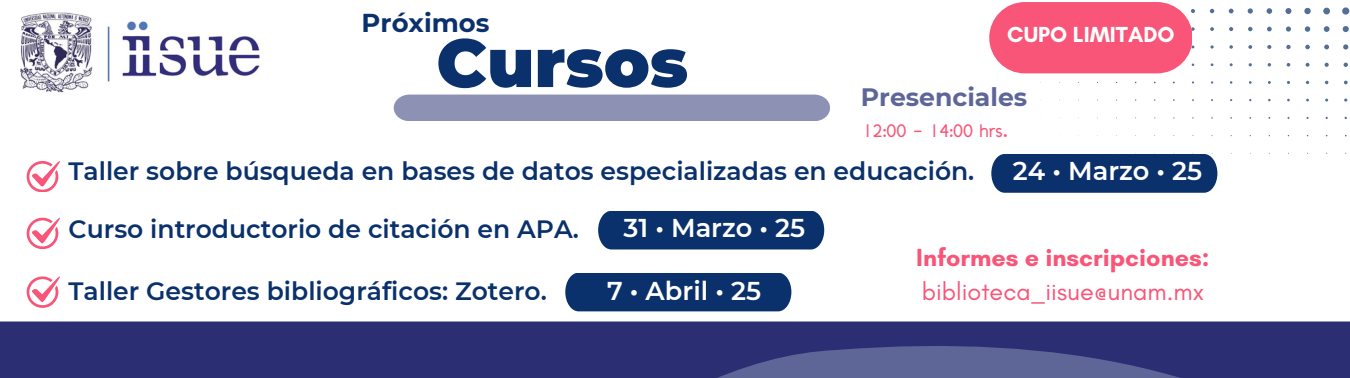
<style>
.page{position:relative;width:1350px;height:378px;background:#fff}
.page>*{position:absolute;margin:0;border:0;box-sizing:border-box;transform-origin:0 0}
.t1{font:900 68.1px "Montserrat";color:#0a316c}
.t2{font:600 25.8px "Montserrat";color:#fff}
.t3{font:700 25.8px "Montserrat";color:#0a316c}
.t4{font:25.2px/34.8px "Glacial Indifference";color:#f85578}
.t5{font:700 25.2px "Montserrat";color:#5e6697}
.t6{font:600 24.9px "Montserrat";color:#0a316c}
.t7{font:700 22.2px "Glacial Indifference";color:#fff}
.t8{font:20.1px "Al Quds";color:#f85578}
.s1{font-weight:700}
</style>
<div class="page">
<svg style="left:1040px;top:2px;width:310px;height:152px"></svg>
<div style="left:0;top:322px;width:1350px;height:56px;background:#2c2e74"></div>
<svg style="left:526px;top:332px;width:824px;height:46px;background:#393d7d"></svg>
<svg style="left:26px;top:161px;width:34px;height:31px"></svg>
<div style="left:394px;top:95px;width:436px;height:26px;background:#8d92b4"></div>
<div style="left:991px;top:154px;width:226px;height:39px;background:#0a316c"></div>
<img style="left:20px;top:12px;width:240px;height:81px">
<svg style="left:26px;top:217px;width:34px;height:32px"></svg>
<svg style="left:26px;top:276px;width:34px;height:31px"></svg>
<div style="left:598px;top:211px;width:226px;height:38px;background:#0a316c"></div>
<div style="left:565px;top:273px;width:226px;height:38px;background:#0a316c"></div>
<div style="left:989px;top:2px;width:203px;height:72px;background:#f85578;border-radius:36px"></div>
<h1 class="t3" style="left:362px;top:7px;width:129px">Próximos</h1>
<p class="t1" style="left:436px;top:21px;width:253px">Cursos</p>
<p class="t7" style="left:1007px;top:21px;width:169px">CUPO LIMITADO</p>
<p class="t5" style="left:861px;top:82px;width:168px">Presenciales</p>
<p class="t8" style="left:863px;top:115px;width:147px">12:00 - 14:00 hrs.</p>
<p class="t6" style="left:69px;top:156px;width:907px">Taller sobre búsqueda en bases de datos especializadas en educación.</p>
<p class="t6" style="left:69px;top:213px;width:512px">Curso introductorio de citación en APA.</p>
<p class="t2" style="left:623px;top:212px;width:183px">31 • Marzo • 25</p>
<h2 class="t2" style="left:1013px;top:155px;width:191px">24 • Marzo • 25</h2>
<h2 class="t6" style="left:69px;top:276px;width:480px">Taller Gestores bibliográficos: Zotero.</h2>
<p class="t2" style="left:607px;top:275px;width:155px">7 • Abril • 25</p>
<p class="t4" style="left:916px;top:239px;width:295px"><span class="s1">Informes e inscripciones: </span>biblioteca_iisue@unam.mx</p>
</div>
